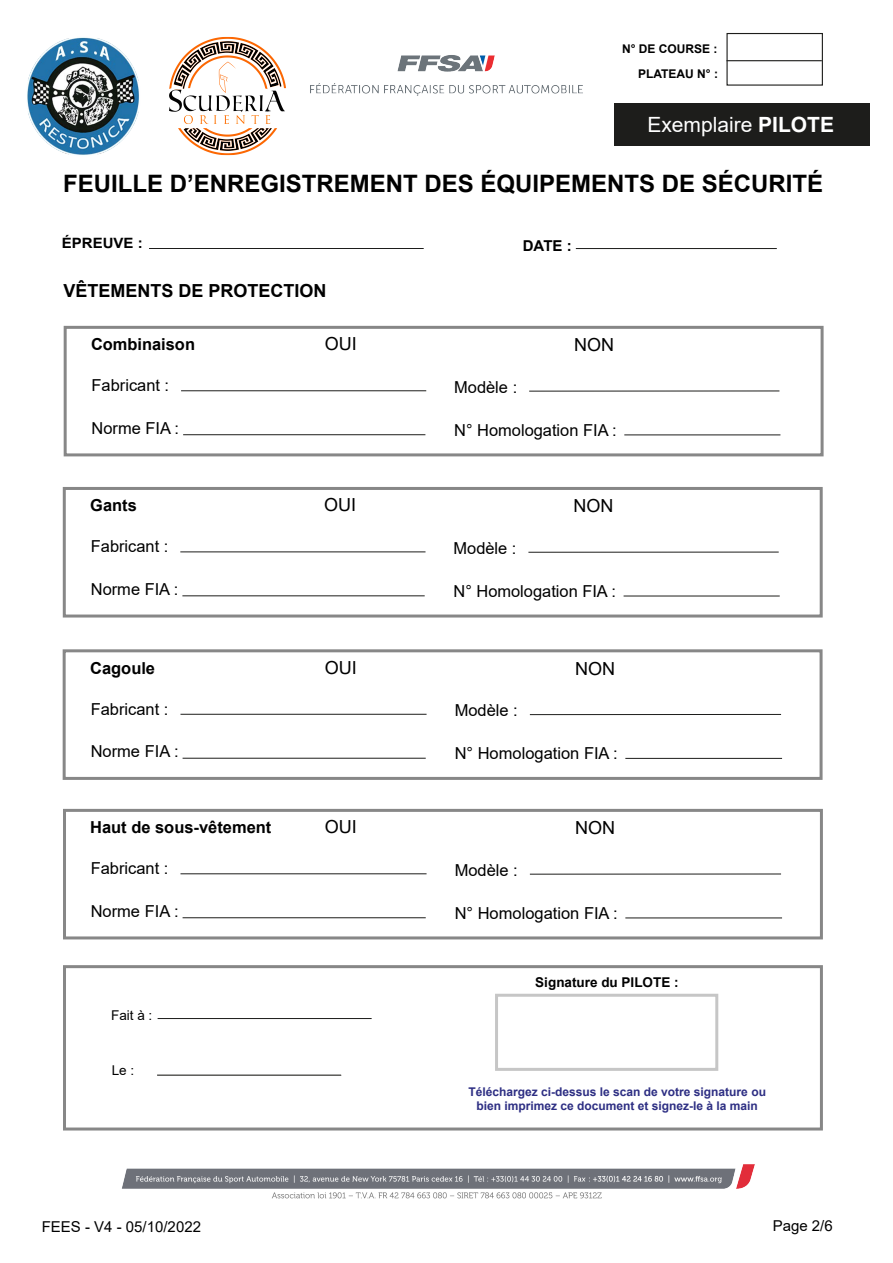
<style>
.page{position:relative;width:893px;height:1263px;background:#fff}
.page>*{position:absolute;margin:0;border:0;box-sizing:border-box;transform-origin:0 0}
.t1{font:700 24px "Arial";color:#000}
.t2{font:21px "Arial";color:#fff}
.t3{font:18px "Arial";color:#000}
.t4{font:700 18px "Arial";color:#000}
.t5{font:16.5px "Arial";color:#000}
.t6{font:700 16.5px "Arial";color:#000}
.t7{font:15px "Arial";color:#000}
.t8{font:700 15px "Arial";color:#000}
.t9{font:700 14.25px "Arial";color:#000;scale:1.05 1}
.t10{font:700 13.5px "Arial";color:#000}
.t11{font:13.5px "Arial";color:#000}
.t12{font:700 12px/14.4px "Arial";color:#2d2e83;text-align:center}
.t13{font:700 12px/24.9px "Arial";color:#000;text-align:right}
.s1{font-weight:700}
</style>
<div class="page">
<img style="left:359px;top:55px;width:224px;height:41px">
<img style="left:122px;top:1164px;width:633px;height:35px">
<hr style="left:149px;top:248px;width:275px;height:1px;background:#1d1d1b">
<hr style="left:576px;top:248px;width:201px;height:1px;background:#1d1d1b">
<div style="left:614px;top:104px;width:255px;height:42px;background:#1d1d1b"></div>
<div style="left:726px;top:33px;width:97px;height:53px;border:1px solid #1d1d1b"></div>
<hr style="left:726px;top:60px;width:96px;height:1px;background:#1d1d1b">
<div style="left:64px;top:326px;width:760px;height:130px;border:3px solid #878787"></div>
<hr style="left:181px;top:390px;width:245px;height:1px;background:#1d1d1b">
<hr style="left:529px;top:391px;width:250px;height:1px;background:#1d1d1b">
<hr style="left:183px;top:434px;width:242px;height:1px;background:#1d1d1b">
<hr style="left:624px;top:434px;width:156px;height:1px;background:#1d1d1b">
<div style="left:63px;top:487px;width:760px;height:130px;border:3px solid #878787"></div>
<hr style="left:180px;top:551px;width:245px;height:1px;background:#1d1d1b">
<hr style="left:528px;top:552px;width:251px;height:1px;background:#1d1d1b">
<hr style="left:182px;top:595px;width:243px;height:1px;background:#1d1d1b">
<hr style="left:624px;top:596px;width:156px;height:1px;background:#1d1d1b">
<div style="left:63px;top:649px;width:759px;height:131px;border:3px solid #878787"></div>
<hr style="left:180px;top:714px;width:247px;height:1px;background:#1d1d1b">
<hr style="left:530px;top:714px;width:251px;height:1px;background:#1d1d1b">
<hr style="left:183px;top:758px;width:243px;height:1px;background:#1d1d1b">
<hr style="left:625px;top:758px;width:157px;height:1px;background:#1d1d1b">
<div style="left:63px;top:809px;width:760px;height:130px;border:3px solid #878787"></div>
<hr style="left:180px;top:873px;width:247px;height:1px;background:#1d1d1b">
<hr style="left:530px;top:874px;width:251px;height:1px;background:#1d1d1b">
<hr style="left:183px;top:917px;width:243px;height:1px;background:#1d1d1b">
<hr style="left:625px;top:917px;width:157px;height:1px;background:#1d1d1b">
<div style="left:63px;top:965px;width:760px;height:165px;background:#fff;border:3px solid #878787"></div>
<hr style="left:158px;top:1018px;width:214px;height:1px;background:#1d1d1b">
<hr style="left:157px;top:1075px;width:184px;height:1px;background:#1d1d1b">
<div style="left:495px;top:994px;width:223px;height:77px;background:#fff;border:3px solid #c6c6c6"></div>
<img style="left:169px;top:37px;width:189px;height:119px">
<img style="left:27px;top:37px;width:112px;height:118px">
<p class="t13" style="left:622px;top:36px;width:98px">N° DE COURSE :<br>PLATEAU N° :</p>
<p class="t2" style="left:647px;top:110px;width:188px">Exemplaire <span class="s1">PILOTE</span></p>
<h1 class="t1" style="left:63px;top:166px;width:762px">FEUILLE D’ENREGISTREMENT DES ÉQUIPEMENTS DE SÉCURITÉ</h1>
<p class="t9" style="left:62px;top:233px;width:79px">ÉPREUVE :</p>
<p class="t8" style="left:523px;top:235px;width:50px">DATE :</p>
<p class="t4" style="left:63px;top:278px;width:265px">VÊTEMENTS DE PROTECTION</p>
<p class="t3" style="left:325px;top:331px;width:34px">OUI</p>
<p class="t3" style="left:574px;top:332px;width:41px">NON</p>
<p class="t6" style="left:91px;top:333px;width:106px">Combinaison</p>
<p class="t5" style="left:92px;top:374px;width:79px">Fabricant :</p>
<p class="t5" style="left:454px;top:376px;width:64px">Modèle :</p>
<p class="t5" style="left:92px;top:416px;width:89px">Norme FIA :</p>
<p class="t5" style="left:454px;top:419px;width:164px">N° Homologation FIA :</p>
<p class="t3" style="left:324px;top:492px;width:34px">OUI</p>
<p class="t3" style="left:573px;top:494px;width:41px">NON</p>
<p class="t6" style="left:90px;top:494px;width:48px">Gants</p>
<p class="t5" style="left:91px;top:535px;width:79px">Fabricant :</p>
<p class="t5" style="left:453px;top:537px;width:64px">Modèle :</p>
<p class="t5" style="left:91px;top:577px;width:89px">Norme FIA :</p>
<p class="t5" style="left:453px;top:580px;width:164px">N° Homologation FIA :</p>
<p class="t3" style="left:325px;top:655px;width:34px">OUI</p>
<p class="t3" style="left:575px;top:656px;width:42px">NON</p>
<p class="t6" style="left:90px;top:656px;width:67px">Cagoule</p>
<p class="t5" style="left:91px;top:697px;width:79px">Fabricant :</p>
<p class="t5" style="left:455px;top:699px;width:65px">Modèle :</p>
<p class="t5" style="left:91px;top:740px;width:89px">Norme FIA :</p>
<p class="t5" style="left:455px;top:742px;width:165px">N° Homologation FIA :</p>
<p class="t3" style="left:325px;top:814px;width:34px">OUI</p>
<p class="t3" style="left:575px;top:815px;width:42px">NON</p>
<p class="t6" style="left:90px;top:816px;width:183px">Haut de sous-vêtement</p>
<p class="t5" style="left:91px;top:857px;width:79px">Fabricant :</p>
<p class="t5" style="left:455px;top:859px;width:65px">Modèle :</p>
<p class="t5" style="left:91px;top:899px;width:89px">Norme FIA :</p>
<p class="t5" style="left:455px;top:902px;width:165px">N° Homologation FIA :</p>
<p class="t11" style="left:111px;top:1006px;width:43px">Fait à :</p>
<p class="t11" style="left:112px;top:1061px;width:24px">Le :</p>
<p class="t10" style="left:535px;top:973px;width:145px">Signature du PILOTE :</p>
<p class="t12" style="left:468px;top:1084px;width:299px">Téléchargez ci-dessus le scan de votre signature ou bien imprimez ce document et signez-le à la main</p>
<p class="t7" style="left:42px;top:1216px;width:161px">FEES - V4 - 05/10/2022</p>
<p class="t7" style="left:773px;top:1215px;width:62px">Page 2/6</p>
</div>
